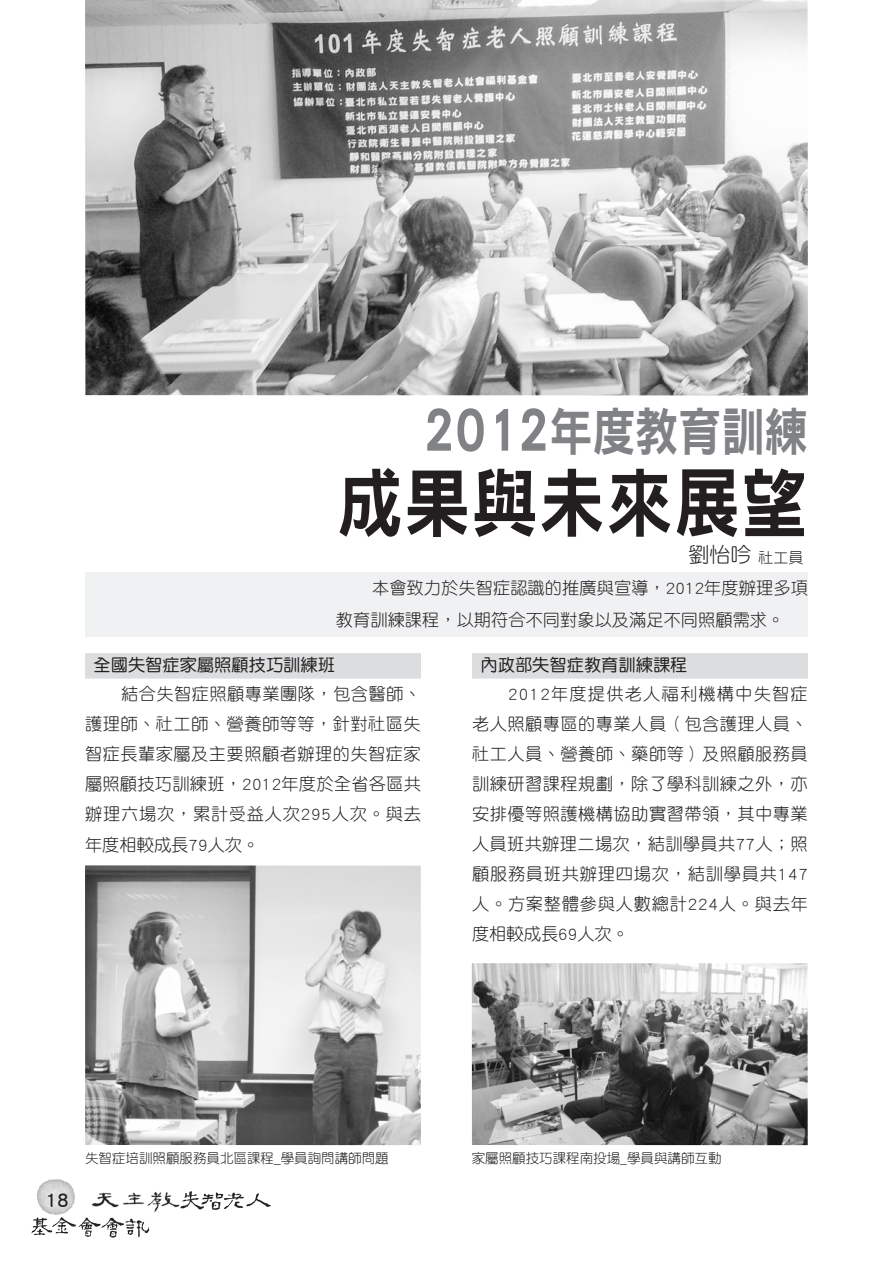
<style>
.page{position:relative;width:893px;height:1263px;background:#fff}
.page>*{position:absolute;margin:0;border:0;box-sizing:border-box;transform-origin:0 0}
._0內文{font:75.6px "DF Hei Std W9";letter-spacing:.01em;color:#231f20;scale:.88 1}
._0內文-2{font:52.2px "DF Hei Std W9";letter-spacing:-.01em;color:#808285;scale:.83 1}
.t1{font:21px "DF Yuan Std W3";color:#231f20}
.t2{font:18px "Li Hei Pro";color:#231f20}
.t3{font:17.25px/30px "DF Yuan Std W3";letter-spacing:.01em;color:#231f20;text-align:justify}
._4_段標{font:17.25px "DF Yuan Std W5";color:#231f20}
.t4{font:13.5px "DF Yuan Std W3";color:#231f20}
.s1{font-size:63px}
.s2{font-size:15px}
</style>
<div class="page">
<img style="left:85px;top:0;width:723px;height:395px">
<img style="left:85px;top:865px;width:336px;height:280px">
<img style="left:472px;top:963px;width:336px;height:182px">
<div style="left:85px;top:572px;width:723px;height:65px;background:#f0f1f2"></div>
<div style="left:85px;top:653px;width:336px;height:26px;background:#dcdddf"></div>
<div style="left:472px;top:653px;width:336px;height:26px;background:#dcdddf"></div>
<img style="left:37px;top:1179px;width:38px;height:36px">
<img style="left:30px;top:1217px;width:120px;height:21px">
<img style="left:181px;top:1191px;width:90px;height:19px">
<img style="left:92px;top:1191px;width:89px;height:22px">
<p class="_0內文-2" style="left:423px;top:403px;width:465px"><span class="s1">2012</span>年度教育訓練</p>
<p class="_0內文" style="left:336px;top:462px;width:537px">成果與未來展望</p>
<p class="t1" style="left:689px;top:543px;width:116px">劉怡吟<span class="s2">社工員</span></p>
<p class="t3" style="left:336px;top:572px;width:474px;line-height:31.3px;text-indent:36px">本會致力於失智症認識的推廣與宣導，2012年度辦理多項教育訓練課程，以期符合不同對象以及滿足不同照顧需求。</p>
<p class="_4_段標" style="left:94px;top:655px;width:243px">全國失智症家屬照顧技巧訓練班</p>
<p class="t3" style="left:85px;top:678px;width:338px;text-indent:36px">結合失智症照顧專業團隊，包含醫師、護理師、社工師、營養師等等，針對社區失智症長輩家屬及主要照顧者辦理的失智症家屬照顧技巧訓練班，2012年度於全省各區共辦理六場次，累計受益人次295人次。與去年度相較成長79人次。</p>
<p class="_4_段標" style="left:480px;top:655px;width:208px">內政部失智症教育訓練課程</p>
<p class="t3" style="left:472px;top:678px;width:338px;text-indent:36px">2012年度提供老人福利機構中失智症老人照顧專區的專業人員（包含護理人員、社工人員、營養師、藥師等）及照顧服務員訓練研習課程規劃，除了學科訓練之外，亦安排優等照護機構協助實習帶領，其中專業人員班共辦理二場次，結訓學員共77人；照顧服務員班共辦理四場次，結訓學員共147人。方案整體參與人數總計224人。與去年度相較成長69人次。</p>
<p class="t2" style="left:45px;top:1192px;width:25px">18</p>
<p class="t4" style="left:85px;top:1151px;width:305px">失智症培訓照顧服務員北區課程_學員詢問講師問題</p>
<p class="t4" style="left:472px;top:1151px;width:251px">家屬照顧技巧課程南投場_學員與講師互動</p>
</div>
